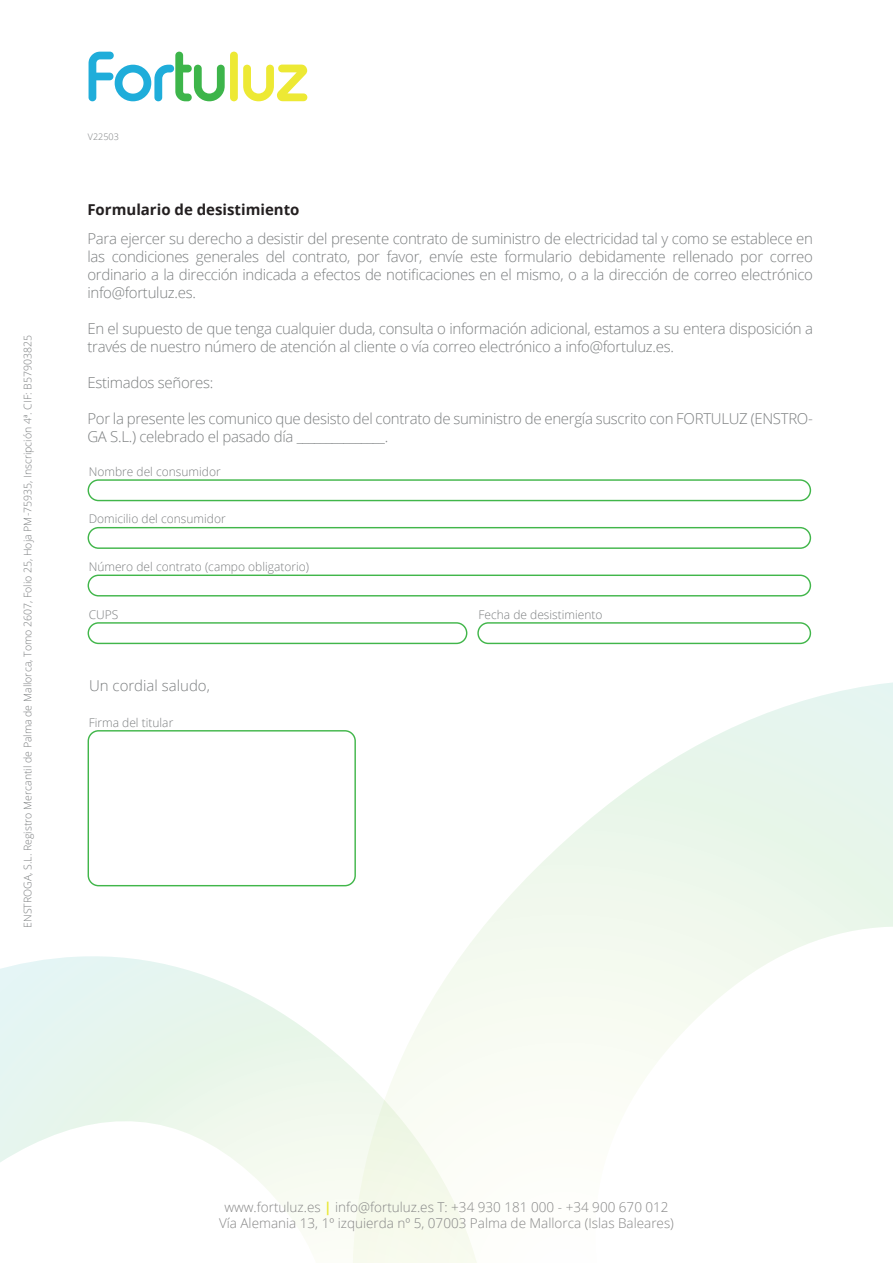
<style>
.page{position:relative;width:893px;height:1263px;background:#fff}
.page>*{position:absolute;margin:0;border:0;box-sizing:border-box;transform-origin:0 0}
.t1{font:300 15px/18px "Open Sans";letter-spacing:-.02em;color:#7c7f80}
.t2{font:700 15px "Open Sans";color:#231f20}
.t3{font:300 15px "Open Sans";color:#7c7f80}
.t4{font:300 13.5px/16.5px "Open Sans";color:#868686;text-align:center}
.t5{font:300 12px "Open Sans";color:#7c7f80}
.t6{font:300 10.5px "Open Sans";color:#7c7f80}
.t7{font:300 9px "Open Sans";color:#7c7f80}
.s1{font-weight:700;color:#eae838}
</style>
<div class="page">
<svg style="left:0;top:956px;width:353px;height:273px"></svg>
<svg style="left:353px;top:682px;width:540px;height:581px"></svg>
<svg style="left:89px;top:52px;width:218px;height:49px"></svg>
<div style="left:88px;top:479px;width:723px;height:22px;border:1px solid #41b64a;border-radius:10px"></div>
<div style="left:88px;top:527px;width:723px;height:22px;border:1px solid #41b64a;border-radius:10px"></div>
<div style="left:88px;top:575px;width:723px;height:21px;border:1px solid #41b64a;border-radius:10px"></div>
<div style="left:88px;top:622px;width:379px;height:22px;border:1px solid #41b64a;border-radius:10px"></div>
<div style="left:477px;top:622px;width:334px;height:22px;border:1px solid #41b64a;border-radius:10px"></div>
<div style="left:88px;top:730px;width:268px;height:156px;border:1px solid #41b64a;border-radius:10px"></div>
<p class="t6" style="left:21px;top:928px;width:594px;rotate:-90deg">ENSTROGA, S.L. Registro Mercantil de Palma de Mallorca, Tomo 2607, Folio 25, Hoja PM-75935, Inscripción 4ª. CIF: B57903825</p>
<p class="t7" style="left:88px;top:131px;width:32px">V22503</p>
<p class="t2" style="left:87px;top:199px;width:214px">Formulario de desistimiento</p>
<p class="t1" style="left:87px;top:230px;width:727px;text-align:justify">Para ejercer su derecho a desistir del presente contrato de suministro de electricidad tal y como se establece en las condiciones generales del contrato, por favor, envíe este formulario debidamente rellenado por correo ordinario a la dirección indicada a efectos de notificaciones en el mismo, o a la dirección de correo electrónico info@fortuluz.es.</p>
<p class="t1" style="left:87px;top:320px;width:727px">En el supuesto de que tenga cualquier duda, consulta o información adicional, estamos a su entera disposición a través de nuestro número de atención al cliente o vía correo electrónico a info@fortuluz.es.</p>
<p class="t1" style="left:87px;top:374px;width:127px">Estimados señores:</p>
<p class="t1" style="left:87px;top:410px;width:727px">Por la presente les comunico que desisto del contrato de suministro de energía suscrito con FORTULUZ (ENSTRO-<br>GA S.L.) celebrado el pasado día _______________.</p>
<p class="t5" style="left:89px;top:463px;width:133px">Nombre del consumidor</p>
<p class="t5" style="left:89px;top:511px;width:138px">Domicilio del consumidor</p>
<p class="t5" style="left:89px;top:558px;width:222px">Número del contrato (campo obligatorio)</p>
<p class="t5" style="left:89px;top:606px;width:31px">CUPS</p>
<p class="t5" style="left:478px;top:606px;width:126px">Fecha de desistimiento</p>
<p class="t3" style="left:89px;top:675px;width:122px">Un cordial saludo,</p>
<p class="t5" style="left:89px;top:714px;width:86px">Firma del titular</p>
<p class="t4" style="left:219px;top:1198px;width:456px">www.fortuluz.es <span class="s1">|</span> info@fortuluz.es T: +34 930 181 000 - +34 900 670 012<br>Vía Alemania 13, 1º izquierda nº 5, 07003 Palma de Mallorca (Islas Baleares)</p>
</div>
